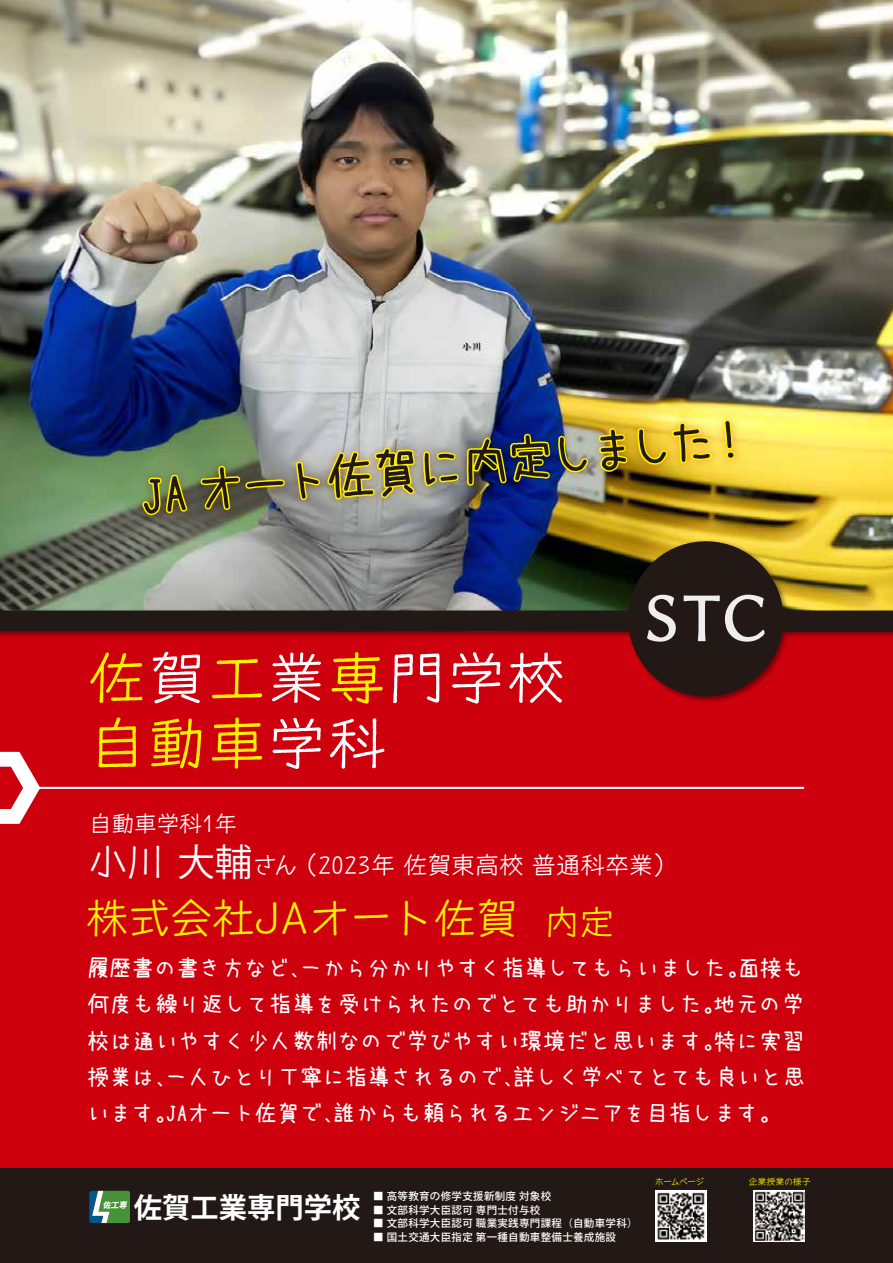
<style>
.page{position:relative;width:893px;height:1263px;background:#ce000e}
.page>*{position:absolute;margin:0;border:0;box-sizing:border-box;transform-origin:0 0}
.t1{font:57px/65.6px "September N 3";letter-spacing:.05em;color:#fff}
.t2{font:49.5px "uzura font";color:#221815}
.t3{font:42px "September N 3";color:#fef000}
.t4{font:700 28.35px "Koz Go Pro";color:#fff}
.t5{font:24px "September N 3";letter-spacing:.005em;color:#fff}
.t6{font:22.5px/36px "uzura font";letter-spacing:-.005em;color:#fff;text-align:justify}
.t7{font:22.5px "September N 3";color:#fff}
.t8{font:500 10.5px "Koz Go Pro";letter-spacing:.03em;color:#fff}
.t9{font:9px "September N 3";letter-spacing:-.005em;color:#fef000}
.t10{font:9px "September N 3";letter-spacing:-.04em;color:#fef000}
.t11{font:italic 800 8.1px "Koz Go Pro";color:#fff}
.s1{color:#fef000}
.s2{font-size:37.5px}
.s3{font-family:"Koz Go Pr 6 N";font-size:37.5px}
.s4{font-size:34.5px}
</style>
<div class="page">
<div style="left:0;top:1169px;width:893px;height:94px;background:#221815"></div>
<img style="left:0;top:0;width:893px;height:537px">
<svg style="left:0;top:752px;width:40px;height:72px"></svg>
<hr style="left:28px;top:787px;width:776px;height:2px;background:#fff">
<svg style="left:89px;top:1191px;width:41px;height:32px"></svg>
<img style="left:123px;top:397px;width:647px;height:139px">
<svg style="left:140px;top:472px;width:49px;height:45px;background:#9a9f33"></svg>
<svg style="left:199px;top:464px;width:88px;height:48px;background:#7e7e40"></svg>
<img style="left:294px;top:432px;width:296px;height:70px">
<svg style="left:597px;top:427px;width:32px;height:47px;background:#cfb51e"></svg>
<svg style="left:635px;top:420px;width:77px;height:46px;background:#f3d22e"></svg>
<svg style="left:722px;top:418px;width:14px;height:114px;background:#cdb22b"></svg>
<img style="left:655px;top:1191px;width:51px;height:51px">
<img style="left:754px;top:1191px;width:51px;height:50px">
<img style="left:0;top:537px;width:893px;height:165px">
<svg style="left:0;top:540px;width:893px;height:158px"></svg>
<svg style="left:647px;top:595px;width:29px;height:47px"></svg>
<svg style="left:684px;top:595px;width:80px;height:47px;background:#5a5250"></svg>
<h2 class="t2" style="left:137px;top:474px;width:618px;rotate:-6deg">JA オート佐賀に内定しました！</h2>
<h1 class="t1" style="left:89px;top:645px;width:477px"><span class="s1">佐</span>賀<span class="s1">工</span>業<span class="s1">専</span>門学校<span class="s1">自動車</span>学科</h1>
<p class="t7" style="left:89px;top:812px;width:149px">自動車学科1年</p>
<p class="t5" style="left:89px;top:853px;width:589px"><span class="s2">小川</span> <span class="s3">大輔</span>さん（2023年佐賀東高校普通科卒業）</p>
<h3 class="t3" style="left:86px;top:897px;width:529px">株式会社JAオート佐賀 <span class="s4">内定</span></h3>
<p class="t6" style="left:87px;top:950px;width:719px">履歴書の書き方など、一から分かりやすく指導してもらいました。面接も何度も繰り返して指導を受けられたのでとても助かりました。地元の学校は通いやすく少人数制なので学びやすい環境だと思います。特に実習授業は、一人ひとり丁寧に指導されるので、詳しく学べてとても良いと思います。JAオート佐賀で、誰からも頼られるエンジニアを目指します。</p>
<p class="t11" style="left:103px;top:1199px;width:28px">佐工専</p>
<p class="t4" style="left:134px;top:1189px;width:228px">佐賀工業専門学校</p>
<p class="t8" style="left:373px;top:1189px;width:179px">■ 高等教育の修学支援新制度対象校</p>
<p class="t8" style="left:373px;top:1203px;width:169px">■ 文部科学大臣認可専門士付与校</p>
<p class="t8" style="left:373px;top:1216px;width:266px">■ 文部科学大臣認可職業実践専門課程（自動車学科）</p>
<p class="t8" style="left:373px;top:1230px;width:244px">■ 国土交通大臣指定第一種自動車整備士養成施設</p>
<p class="t10" style="left:655px;top:1177px;width:51px">ホームページ</p>
<p class="t9" style="left:748px;top:1177px;width:64px">企業授業の様子</p>
</div>
